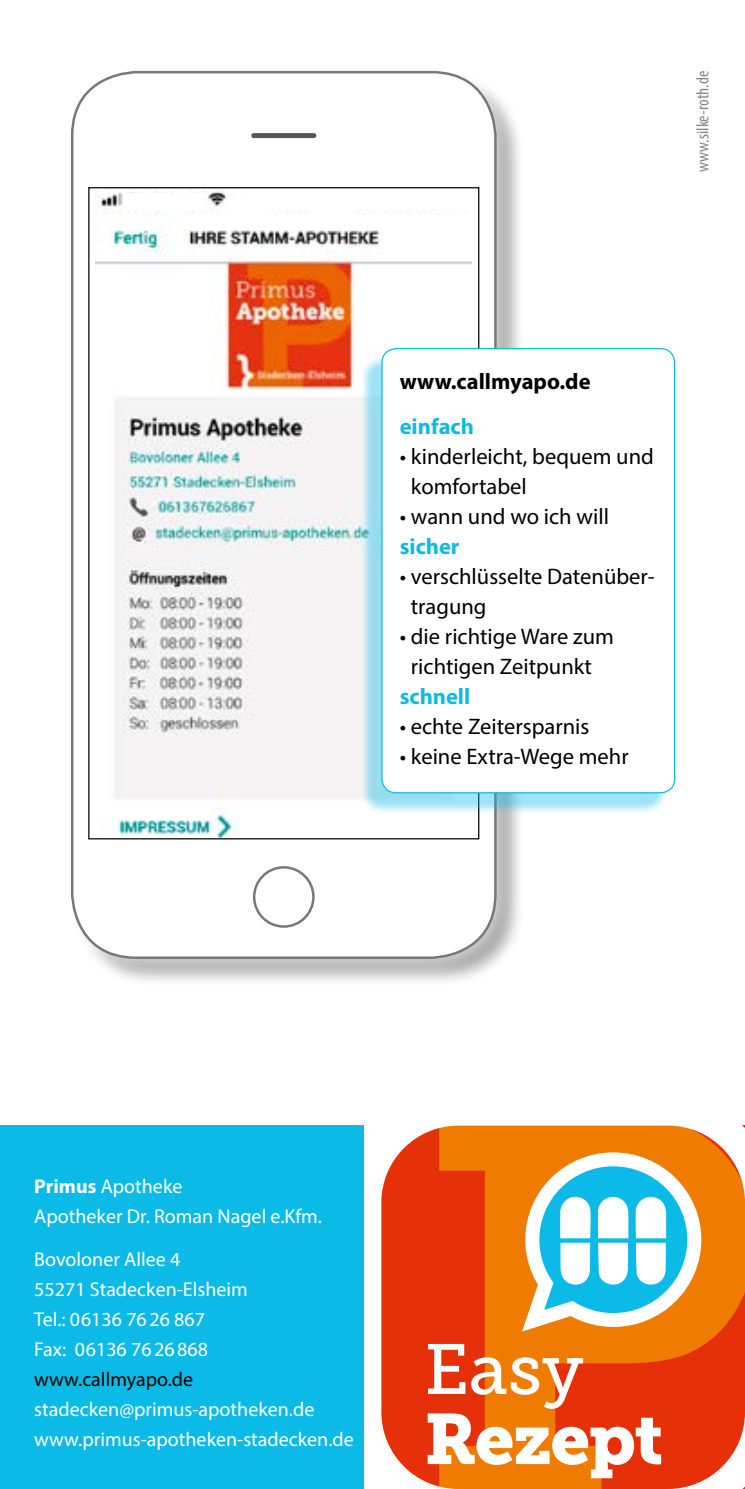
<style>
.page{position:relative;width:745px;height:1489px;background:#fff}
.page>*{position:absolute;margin:0;border:0;box-sizing:border-box;transform-origin:0 0}
.t1{font:70.75px/70px "Museo Slab 900";letter-spacing:-.025em;color:#fff}
.t2{font:22.5px/30px "Myriad Pro";color:#000}
.t3{font:700 22.5px "Myriad Pro";color:#0cbae7}
.t4{font:700 22.5px "Myriad Pro";color:#000}
.t5{font:20px/30px "Myriad Pro";color:#fff}
.t6{font:condensed 17.5px "Myriad Pro";color:#868786}
.s1{font-weight:700}
.s2{color:#000}
.s3{font-family:"Museo Slab 500"}
</style>
<div class="page">
<svg style="left:381px;top:1125px;width:363px;height:363px;background:#dc763c"></svg>
<div style="left:0;top:1125px;width:363px;height:363px;background:#0cbae7"></div>
<div style="left:73px;top:72px;width:451px;height:915px;background:#000;opacity:.33"></div>
<div style="left:55px;top:56px;width:455px;height:918px;background:#fff;opacity:.75"></div>
<div style="left:72px;top:72px;width:423px;height:885px;background:#fff;border-radius:64px"></div>
<div style="left:253px;top:133px;width:61px;height:5px;background:#565655"></div>
<div style="left:253px;top:866px;width:61px;height:61px;border:2px solid #787878;border-radius:50%"></div>
<img style="left:96px;top:189px;width:375px;height:648px">
<div style="left:125px;top:193px;width:78px;height:16px;background:#fff"></div>
<div style="left:361px;top:356px;width:306px;height:458px;background:#0cbae7;opacity:.4"></div>
<div style="left:382px;top:348px;width:292px;height:444px;background:#fff;border-radius:14px"></div>
<div style="left:381px;top:348px;width:293px;height:445px;border:1px solid #0cbae7;border-radius:14px"></div>
<div style="left:377px;top:1122px;width:9px;height:7px;background:#fff"></div>
<div style="left:378px;top:1482px;width:7px;height:6px;background:#fff"></div>
<div style="left:253px;top:189px;width:219px;height:20px;background:#fff"></div>
<p class="t6" style="left:691px;top:172px;width:103px;rotate:-90deg">www.silke-roth.de</p>
<p class="t4" style="left:399px;top:366px;width:192px">www.callmyapo.de</p>
<p class="t3" style="left:399px;top:411px;width:76px">einfach</p>
<p class="t2" style="left:410px;top:440px;width:244px;text-indent:-11px">• kinderleicht, bequem und komfortabel</p>
<p class="t2" style="left:399px;top:500px;width:211px">• wann und wo ich will</p>
<p class="t3" style="left:399px;top:531px;width:61px">sicher</p>
<p class="t2" style="left:399px;top:560px;width:256px">• verschlüsselte Datenüber-</p>
<p class="t2" style="left:410px;top:590px;width:77px">tragung</p>
<p class="t2" style="left:399px;top:620px;width:215px">• die richtige Ware zum</p>
<p class="t2" style="left:410px;top:650px;width:182px">richtigen Zeitpunkt</p>
<p class="t3" style="left:399px;top:681px;width:72px">schnell</p>
<p class="t2" style="left:399px;top:710px;width:191px">• echte Zeitersparnis</p>
<p class="t2" style="left:399px;top:740px;width:230px">• keine Extra-Wege mehr</p>
<p class="t5" style="left:34px;top:1171px;width:289px"><span class="s1">Primus</span> Apotheke<br>Apotheker Dr. Roman Nagel e.Kfm.</p>
<p class="t5" style="left:34px;top:1243px;width:215px">Bovoloner Allee 4<br>55271 Stadecken-Elsheim<br>Tel.: 06136 7626 867<br>Fax: 06136 7626868</p>
<p class="t5" style="left:34px;top:1363px;width:281px"><span class="s2">www.callmyapo.de </span>stadecken@primus-apotheken.de</p>
<p class="t5" style="left:34px;top:1423px;width:321px">www.primus-apotheken-stadecken.de</p>
<p class="t1" style="left:424px;top:1334px;width:240px"><span class="s3">Easy<br></span>Rezept</p>
</div>
